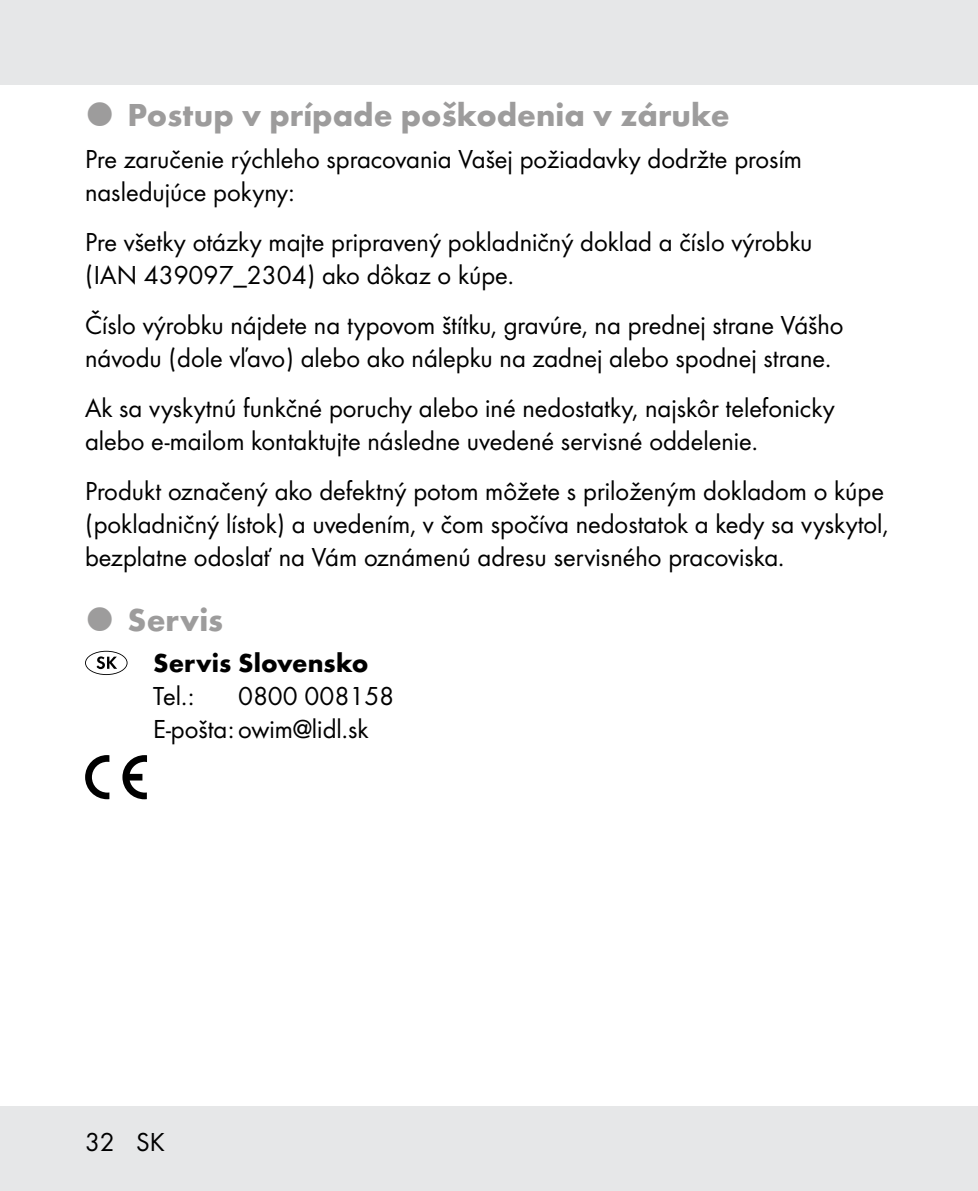
<style>
.page{position:relative;width:978px;height:1191px;background:#fff}
.page>*{position:absolute;margin:0;border:0;box-sizing:border-box;transform-origin:0 0}
.t1{font:700 33px "Futura";color:#9d9c9c}
.t2{font:27px/33px "Futura Boo";color:#000}
.t3{font:700 27px "Futura";color:#000}
</style>
<div class="page">
<div style="left:0;top:1106px;width:978px;height:85px;background:#e6e7e8"></div>
<div style="left:0;top:0;width:978px;height:85px;background:#e6e7e8"></div>
<svg style="left:85px;top:651px;width:43px;height:24px"></svg>
<svg style="left:85px;top:755px;width:62px;height:44px"></svg>
<p class="t1" style="left:128px;top:91px;width:603px">Postup v prípade poškodenia v záruke</p>
<p class="t2" style="left:85px;top:141px;width:719px">Pre zaručenie rýchleho spracovania Vašej požiadavky dodržte prosím nasledujúce pokyny:</p>
<p class="t2" style="left:85px;top:224px;width:729px">Pre všetky otázky majte pripravený pokladničný doklad a číslo výrobku (IAN 439097_2304) ako dôkaz o kúpe.</p>
<p class="t2" style="left:85px;top:307px;width:760px">Číslo výrobku nájdete na typovom štítku, gravúre, na prednej strane Vášho návodu (dole vľavo) alebo ako nálepku na zadnej alebo spodnej strane.</p>
<p class="t2" style="left:85px;top:390px;width:751px">Ak sa vyskytnú funkčné poruchy alebo iné nedostatky, najskôr telefonicky alebo e-mailom kontaktujte následne uvedené servisné oddelenie.</p>
<p class="t2" style="left:85px;top:473px;width:805px">Produkt označený ako defektný potom môžete s priloženým dokladom o kúpe (pokladničný lístok) a uvedením, v čom spočíva nedostatok a kedy sa vyskytol, bezplatne odoslať na Vám oznámenú adresu servisného pracoviska.</p>
<p class="t1" style="left:128px;top:595px;width:97px">Servis</p>
<p class="t3" style="left:153px;top:643px;width:217px">Servis Slovensko</p>
<p class="t2" style="left:153px;top:678px;width:43px">Tel.:</p>
<p class="t2" style="left:153px;top:678px;width:243px;text-indent:85px">0800 008158<br>E-pošta: owim@lidl.sk</p>
<p class="t2" style="left:85px;top:1123px;width:81px">32 SK</p>
</div>
